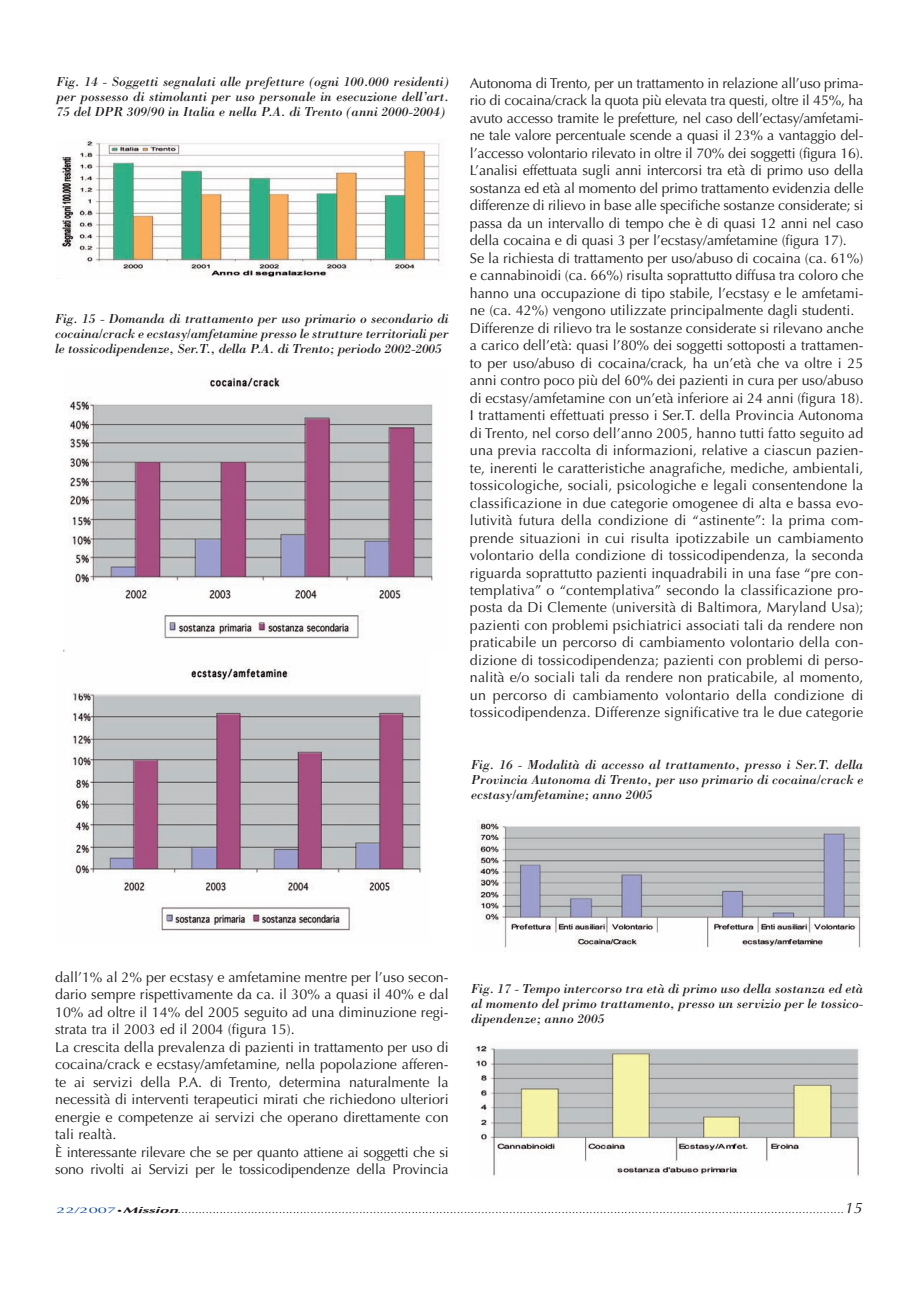
<style>
.page{position:relative;width:919px;height:1289px;background:#fff}
.page>*{position:absolute;margin:0;border:0;box-sizing:border-box;transform-origin:0 0}
.t1{font:14.25px/17.4px "Optima";color:#231f20}
.t2{font:italic 13.5px/15px "Bodoni";color:#231f20;text-align:justify}
.t3{font:10.5px "Optima";color:#231f20}
.s1{font-size:8.25px;color:#0d499a}
.s2{font-size:6.3px}
.s3{font-weight:700;font-style:italic;font-size:8.25px}
.s4{font-style:italic;font-size:15px}
</style>
<div class="page">
<img style="left:477px;top:820px;width:385px;height:128px">
<img style="left:475px;top:1045px;width:385px;height:133px">
<img style="left:64px;top:375px;width:369px;height:276px">
<img style="left:57px;top:139px;width:385px;height:140px">
<img style="left:71px;top:666px;width:351px;height:265px">
<p class="t2" style="left:57px;top:76px;width:394px">Fig. 14 - Soggetti segnalati alle prefetture (ogni 100.000 residenti) per possesso di stimolanti per uso personale in esecuzione dell’art.<br>75 del DPR 309/90 in Italia e nella P.A. di Trento (anni 2000-2004)</p>
<p class="t2" style="left:55px;top:312px;width:395px">Fig. 15 - Domanda di trattamento per uso primario o secondario di cocaina/crack e ecstasy/amfetamine presso le strutture territoriali per le tossicodipendenze, Ser.T., della P.A. di Trento; periodo 2002-2005</p>
<p class="t1" style="left:470px;top:76px;width:395px">Autonoma di Trento, per un trattamento in relazione all’uso prima&shy;rio di cocaina/crack la quota più elevata tra questi, oltre il 45%, ha avuto accesso tramite le prefetture, nel caso dell’ectasy/amfetami&shy;ne tale valore percentuale scende a quasi il 23% a vantaggio del&shy;l’accesso volontario rilevato in oltre il 70% dei soggetti (figura 16).<br>L’analisi effettuata sugli anni intercorsi tra età di primo uso della sostanza ed età al momento del primo trattamento evidenzia delle differenze di rilievo in base alle specifiche sostanze considerate; si passa da un intervallo di tempo che è di quasi 12 anni nel caso della cocaina e di quasi 3 per l’ecstasy/amfetamine (figura 17).<br>Se la richiesta di trattamento per uso/abuso di cocaina (ca. 61%) e cannabinoidi (ca. 66%) risulta soprattutto diffusa tra coloro che hanno una occupazione di tipo stabile, l’ecstasy e le amfetami&shy;ne (ca. 42%) vengono utilizzate principalmente dagli studenti.<br>Differenze di rilievo tra le sostanze considerate si rilevano anche a carico dell’età: quasi l’80% dei soggetti sottoposti a trattamen&shy;to per uso/abuso di cocaina/crack, ha un’età che va oltre i 25 anni contro poco più del 60% dei pazienti in cura per uso/abuso di ecstasy/amfetamine con un’età inferiore ai 24 anni (figura 18).<br>I trattamenti effettuati presso i Ser.T. della Provincia Autonoma di Trento, nel corso dell’anno 2005, hanno tutti fatto seguito ad una previa raccolta di informazioni, relative a ciascun pazien&shy;te, inerenti le caratteristiche anagrafiche, mediche, ambientali, tossicologiche, sociali, psicologiche e legali consentendone la classificazione in due categorie omogenee di alta e bassa evo&shy;lutività futura della condizione di “astinente”: la prima com&shy;prende situazioni in cui risulta ipotizzabile un cambiamento volontario della condizione di tossicodipendenza, la seconda riguarda soprattutto pazienti inquadrabili in una fase “pre con&shy;templativa” o “contemplativa” secondo la classificazione pro&shy;posta da Di Clemente (università di Baltimora, Maryland Usa); pazienti con problemi psichiatrici associati tali da rendere non praticabile un percorso di cambiamento volontario della con&shy;dizione di tossicodipendenza; pazienti con problemi di perso&shy;nalità e/o sociali tali da rendere non praticabile, al momento, un percorso di cambiamento volontario della condizione di tossicodipendenza. Differenze significative tra le due categorie</p>
<p class="t2" style="left:471px;top:758px;width:394px">Fig. 16 - Modalità di accesso al trattamento, presso i Ser.T. della Provincia Autonoma di Trento, per uso primario di cocaina/crack e ecstasy/amfetamine; anno 2005</p>
<p class="t1" style="left:55px;top:969px;width:395px">dall’1% al 2% per ecstasy e amfetamine mentre per l’uso secon&shy;dario sempre rispettivamente da ca. il 30% a quasi il 40% e dal 10% ad oltre il 14% del 2005 seguito ad una diminuzione regi&shy;strata tra il 2003 ed il 2004 (figura 15).<br>La crescita della prevalenza di pazienti in trattamento per uso di cocaina/crack e ecstasy/amfetamine, nella popolazione afferen&shy;te ai servizi della P.A. di Trento, determina naturalmente la necessità di interventi terapeutici mirati che richiedono ulteriori energie e competenze ai servizi che operano direttamente con tali realtà.<br>È interessante rilevare che se per quanto attiene ai soggetti che si sono rivolti ai Servizi per le tossicodipendenze della Provincia</p>
<p class="t2" style="left:471px;top:982px;width:394px">Fig. 17 - Tempo intercorso tra età di primo uso della sostanza ed età al momento del primo trattamento, presso un servizio per le tossico&shy;dipendenze; anno 2005</p>
<p class="t3" style="left:57px;top:1205px;width:809px"><span class="s1">22/2007</span><span class="s2">•</span><span class="s3">Mission</span>...............................................................................................................................................................................................<span class="s4">15</span></p>
</div>
